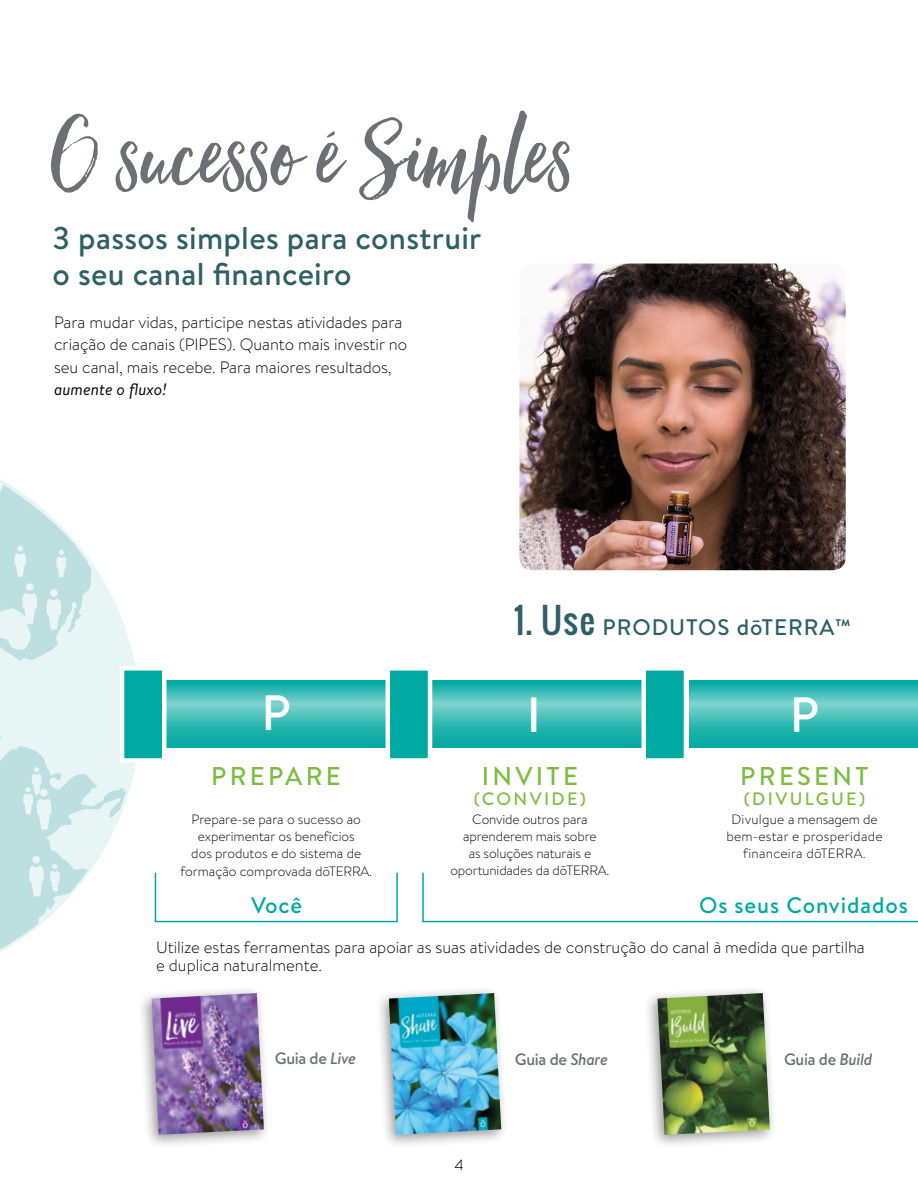
<style>
.page{position:relative;width:918px;height:1188px;background:#fff}
.page>*{position:absolute;margin:0;border:0;box-sizing:border-box;transform-origin:0 0}
.t1{font:123px "Hello Beautiful";color:#6c7074}
.t2{font:500 49.5px "Brandon Text";color:#fff}
.t3{font:500 31.5px/36.2px "Brandon Text";letter-spacing:.01em;color:#2f6067}
.t4{font:500 25.65px "Brandon Text";letter-spacing:.13em;color:#7fbc42}
.t5{font:500 22.5px "Brandon Text";letter-spacing:.04em;color:#2f6067}
.t6{font:500 22.5px "Brandon Text";letter-spacing:.04em;color:#00a9a1}
.t7{font:500 18px "Brandon Text";letter-spacing:.13em;color:#7fbc42}
.t8{font:300 16.5px/22.5px "Brandon Text";color:#000}
.t9{font:500 16.5px "Brandon Text";letter-spacing:-.02em;color:#6c7074}
.t10{font:italic 16.5px "Brandon Text";color:#000}
.t11{font:15px "Quicksand";color:#000}
.t12{font:300 13.5px/17.2px "Brandon Text";color:#000;text-align:center}
.t13{font:300 13.5px/16.8px "Brandon Text";letter-spacing:.02em;color:#000;text-align:center}
.s1{font-family:"Oswald";font-weight:400;font-size:34.5px}
.s2{font-style:italic}
</style>
<div class="page">
<svg style="left:0;top:479px;width:136px;height:321px;fill:#e8f5f5"></svg>
<svg style="left:166px;top:681px;width:220px;height:67px;background:#36bbb4"></svg>
<svg style="left:432px;top:681px;width:210px;height:67px;background:#36bbb4"></svg>
<svg style="left:689px;top:681px;width:229px;height:67px;background:#35bab4"></svg>
<svg style="left:0;top:731px;width:126px;height:221px"></svg>
<svg style="left:0;top:485px;width:92px;height:176px"></svg>
<div style="left:120px;top:666px;width:46px;height:97px;background:#00a9a1;border:4px solid #fff"></div>
<div style="left:386px;top:666px;width:46px;height:97px;background:#00a9a1;border:4px solid #fff"></div>
<div style="left:642px;top:666px;width:46px;height:97px;background:#00a9a1;border:4px solid #fff"></div>
<img style="left:519px;top:264px;width:327px;height:306px">
<div style="left:138px;top:986px;width:134px;height:163px;background:#000;opacity:.4"></div>
<img style="left:152px;top:993px;width:112px;height:142px">
<div style="left:375px;top:986px;width:134px;height:163px;background:#000;opacity:.4"></div>
<img style="left:389px;top:993px;width:112px;height:142px">
<div style="left:644px;top:986px;width:133px;height:163px;background:#000;opacity:.4"></div>
<img style="left:657px;top:993px;width:113px;height:142px">
<hr style="left:155px;top:921px;width:243px;height:1px;background:#00a8a2">
<hr style="left:155px;top:873px;width:1px;height:48px;background:#00a8a2">
<hr style="left:422px;top:873px;width:2px;height:48px;background:#00a8a2">
<hr style="left:396px;top:873px;width:2px;height:48px;background:#00a8a2">
<hr style="left:422px;top:921px;width:496px;height:1px;background:#00a8a2">
<h1 class="t1" style="left:51px;top:85px;width:524px">O sucesso é Simples</h1>
<h3 class="t3" style="left:52px;top:220px;width:431px">3 passos simples para construir o seu canal financeiro</h3>
<p class="t8" style="left:54px;top:310px;width:355px">Para mudar vidas, participe nestas atividades para criação de canais (PIPES). Quanto mais investir no seu canal, mais recebe. Para maiores resultados,</p>
<p class="t10" style="left:54px;top:378px;width:114px">aumente o fluxo!</p>
<h3 class="t5" style="left:514px;top:612px;width:339px"><span class="s1">1. Use</span> PRODUTOS dōTERRA™</h3>
<h2 class="t2" style="left:261px;top:679px;width:31px">P</h2>
<h2 class="t2" style="left:527px;top:681px;width:16px">I</h2>
<h2 class="t2" style="left:790px;top:681px;width:31px">P</h2>
<h3 class="t4" style="left:211px;top:759px;width:131px">PREPARE</h3>
<p class="t12" style="left:180px;top:810px;width:193px">Prepare-se para o sucesso ao experimentar os benefícios<br>dos produtos e do sistema de formação comprovada dōTERRA.</p>
<h3 class="t4" style="left:482px;top:759px;width:98px">INVITE</h3>
<p class="t7" style="left:474px;top:786px;width:113px">(CONVIDE)</p>
<p class="t12" style="left:450px;top:811px;width:161px;line-height:16.8px">Convide outros para aprenderem mais sobre<br>as soluções naturais e oportunidades da dōTERRA.</p>
<h3 class="t4" style="left:740px;top:759px;width:130px">PRESENT</h3>
<p class="t7" style="left:744px;top:786px;width:123px">(DIVULGUE)</p>
<p class="t13" style="left:726px;top:811px;width:158px">Divulgue a mensagem de bem-estar e prosperidade financeira dōTERRA.</p>
<h3 class="t6" style="left:251px;top:890px;width:53px">Você</h3>
<h3 class="t6" style="left:699px;top:889px;width:210px">Os seus Convidados</h3>
<p class="t8" style="left:156px;top:937px;width:710px;line-height:18px">Utilize estas ferramentas para apoiar as suas atividades de construção do canal à medida que partilha e duplica naturalmente.</p>
<p class="t9" style="left:275px;top:1047px;width:83px">Guia de <span class="s2">Live</span></p>
<p class="t9" style="left:784px;top:1048px;width:90px">Guia de <span class="s2">Build</span></p>
<p class="t9" style="left:515px;top:1048px;width:94px">Guia de <span class="s2">Share</span></p>
<p class="t11" style="left:454px;top:1156px;width:11px">4</p>
</div>
